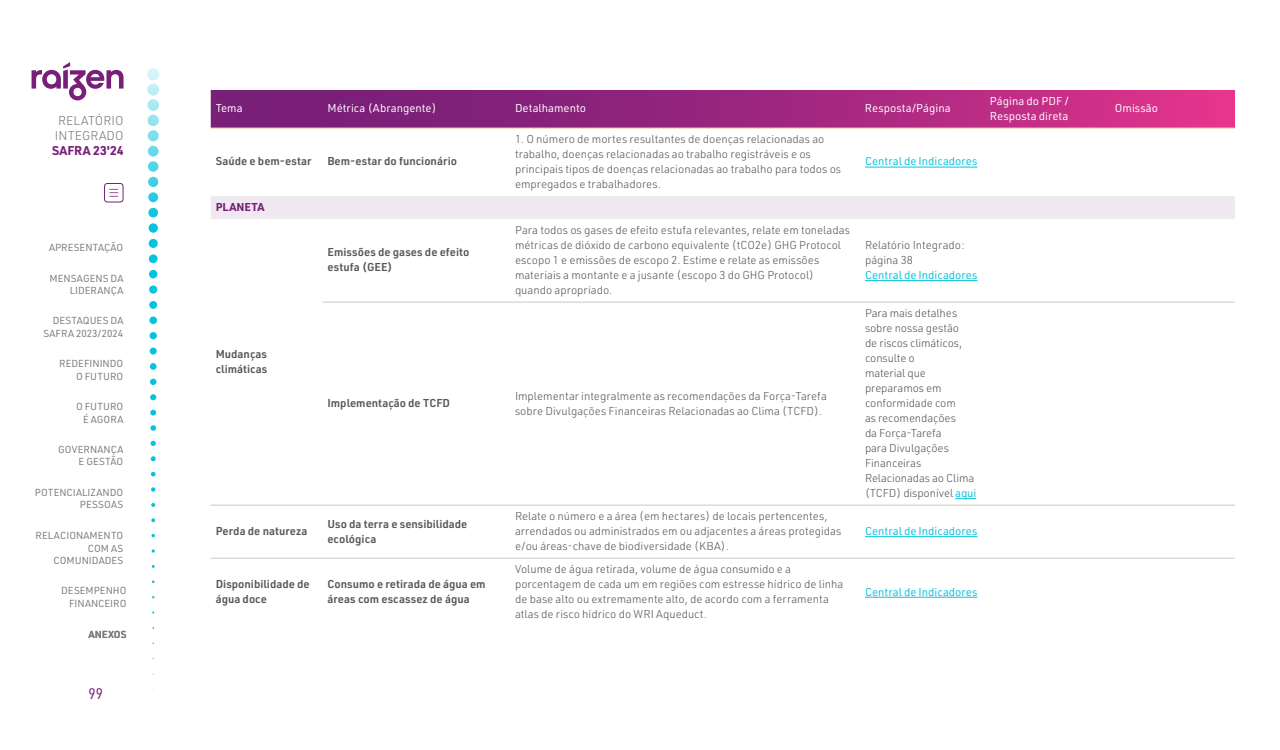
<style>
.page{position:relative;width:1280px;height:750px;background:#fff}
.page>*{position:absolute;margin:0;border:0;box-sizing:border-box;transform-origin:0 0}
.t1{font:15px "URWDIN Semi Cond";color:#781f78}
.t2{font:300 12.5px/15px "URWDIN";color:#78787a}
.t3{font:700 12.5px "URWDIN";color:#781f78}
.t4{font:300 11.25px/15px "URWDIN";color:#575756}
.t5{font:600 11.25px/15px "URWDIN";color:#575756}
.t6{font:11.25px/15px "URWDIN";color:#fff}
.t7{font:11.25px "URWDIN";color:#05c2de}
.t8{font:700 11.25px "URWDIN";letter-spacing:.005em;color:#781f78}
.t9{font:10px/12.5px "URWDIN";color:#78787a;text-align:right}
.t10{font:700 10px "URWDIN";color:#78787a}
.s1{font-weight:400;color:#05c2de}
</style>
<div class="page">
<div style="left:147px;top:68px;width:12px;height:12px;background:#d5f4f9;border-radius:50%"></div>
<svg style="left:147px;top:84px;width:12px;height:12px"></svg>
<svg style="left:147px;top:99px;width:12px;height:12px"></svg>
<div style="left:148px;top:115px;width:11px;height:11px;background:#94e4f0;border-radius:50%"></div>
<div style="left:148px;top:130px;width:11px;height:11px;background:#7fdfee;border-radius:50%"></div>
<svg style="left:148px;top:146px;width:11px;height:11px"></svg>
<div style="left:148px;top:161px;width:10px;height:11px;background:#54d5e8;border-radius:50%"></div>
<svg style="left:148px;top:177px;width:10px;height:10px"></svg>
<svg style="left:148px;top:192px;width:10px;height:10px"></svg>
<svg style="left:148px;top:208px;width:10px;height:9px"></svg>
<div style="left:149px;top:223px;width:9px;height:10px;background:#05c2de;border-radius:50%"></div>
<div style="left:149px;top:239px;width:9px;height:9px;background:#05c2de;border-radius:50%"></div>
<div style="left:149px;top:254px;width:9px;height:9px;background:#05c2de;border-radius:50%"></div>
<div style="left:149px;top:270px;width:8px;height:8px;background:#05c2de;border-radius:50%"></div>
<div style="left:149px;top:285px;width:8px;height:9px;background:#05c2de;border-radius:50%"></div>
<div style="left:149px;top:301px;width:8px;height:8px;background:#05c2de;border-radius:50%"></div>
<div style="left:149px;top:317px;width:8px;height:7px;background:#05c2de;border-radius:50%"></div>
<div style="left:150px;top:332px;width:7px;height:7px;background:#05c2de;border-radius:50%"></div>
<div style="left:150px;top:348px;width:7px;height:7px;background:#05c2de;border-radius:50%"></div>
<div style="left:150px;top:363px;width:7px;height:7px;background:#05c2de;border-radius:50%"></div>
<svg style="left:150px;top:379px;width:6px;height:6px"></svg>
<svg style="left:150px;top:394px;width:6px;height:6px"></svg>
<svg style="left:150px;top:410px;width:6px;height:6px"></svg>
<svg style="left:150px;top:425px;width:6px;height:6px"></svg>
<svg style="left:151px;top:441px;width:5px;height:5px"></svg>
<svg style="left:151px;top:456px;width:5px;height:5px"></svg>
<svg style="left:151px;top:472px;width:5px;height:4px"></svg>
<svg style="left:151px;top:487px;width:4px;height:5px"></svg>
<svg style="left:151px;top:503px;width:4px;height:4px"></svg>
<svg style="left:151px;top:518px;width:4px;height:4px"></svg>
<svg style="left:151px;top:534px;width:4px;height:3px"></svg>
<svg style="left:152px;top:549px;width:3px;height:4px"></svg>
<svg style="left:32px;top:62px;width:92px;height:38px"></svg>
<div style="left:104px;top:183px;width:19px;height:19px;border:1px solid #781f78;border-radius:3px"></div>
<svg style="left:109px;top:189px;width:9px;height:8px"></svg>
<svg style="left:211px;top:90px;width:1024px;height:38px;background:#a12880"></svg>
<div style="left:211px;top:196px;width:1024px;height:23px;background:#f1e9f1"></div>
<hr style="left:322px;top:505px;width:188px;height:1px;background:#c9c9ca">
<hr style="left:510px;top:505px;width:350px;height:1px;background:#c9c9ca">
<hr style="left:860px;top:505px;width:125px;height:1px;background:#c9c9ca">
<hr style="left:985px;top:505px;width:125px;height:1px;background:#c9c9ca">
<hr style="left:1110px;top:505px;width:125px;height:1px;background:#c9c9ca">
<hr style="left:211px;top:558px;width:112px;height:1px;background:#c9c9ca">
<hr style="left:322px;top:558px;width:188px;height:1px;background:#c9c9ca">
<hr style="left:510px;top:558px;width:350px;height:1px;background:#c9c9ca">
<hr style="left:860px;top:558px;width:125px;height:1px;background:#c9c9ca">
<hr style="left:985px;top:558px;width:125px;height:1px;background:#c9c9ca">
<hr style="left:1110px;top:558px;width:125px;height:1px;background:#c9c9ca">
<hr style="left:510px;top:302px;width:350px;height:1px;background:#c9c9ca">
<hr style="left:860px;top:302px;width:125px;height:1px;background:#c9c9ca">
<hr style="left:985px;top:302px;width:125px;height:1px;background:#c9c9ca">
<hr style="left:1110px;top:302px;width:125px;height:1px;background:#c9c9ca">
<hr style="left:322px;top:302px;width:188px;height:1px;background:#c9c9ca">
<hr style="left:211px;top:505px;width:112px;height:1px;background:#c9c9ca">
<hr style="left:211px;top:128px;width:112px;height:1px;background:#eec3a4">
<hr style="left:322px;top:128px;width:188px;height:1px;background:#eec3a4">
<hr style="left:510px;top:128px;width:350px;height:1px;background:#eec3a4">
<hr style="left:860px;top:128px;width:125px;height:1px;background:#eec3a4">
<hr style="left:985px;top:128px;width:125px;height:1px;background:#eec3a4">
<hr style="left:1110px;top:128px;width:125px;height:1px;background:#eec3a4">
<hr style="left:865px;top:167px;width:113px;height:1px;background:#05c2de">
<hr style="left:865px;top:280px;width:113px;height:1px;background:#05c2de">
<svg style="left:955px;top:498px;width:21px;height:1px"></svg>
<hr style="left:865px;top:536px;width:113px;height:1px;background:#05c2de">
<hr style="left:865px;top:597px;width:113px;height:1px;background:#05c2de">
<p class="t2" style="left:55px;top:113px;width:70px">RELATÓRIO<br>INTEGRADO</p>
<p class="t3" style="left:52px;top:142px;width:73px">SAFRA 23'24</p>
<p class="t9" style="left:49px;top:241px;width:76px">APRESENTAÇÃO</p>
<p class="t9" style="left:50px;top:272px;width:75px">MENSAGENS DA<br>LIDERANÇA</p>
<p class="t9" style="left:43px;top:314px;width:81px">DESTAQUES DA<br>SAFRA 2023/2024</p>
<p class="t9" style="left:59px;top:357px;width:66px">REDEFININDO<br>O FUTURO</p>
<p class="t9" style="left:76px;top:400px;width:49px">O FUTURO<br>É AGORA</p>
<p class="t9" style="left:58px;top:443px;width:67px">GOVERNANÇA<br>E GESTÃO</p>
<p class="t9" style="left:35px;top:485px;width:90px">POTENCIALIZANDO<br>PESSOAS</p>
<p class="t9" style="left:36px;top:529px;width:89px">RELACIONAMENTO<br>COM AS<br>COMUNIDADES</p>
<p class="t9" style="left:61px;top:584px;width:67px">DESEMPENHO<br>FINANCEIRO</p>
<p class="t10" style="left:89px;top:627px;width:39px">ANEXOS</p>
<h1 class="t1" style="left:89px;top:683px;width:16px">99</h1>
<p class="t6" style="left:216px;top:101px;width:28px">Tema</p>
<p class="t6" style="left:327px;top:101px;width:111px">Métrica (Abrangente)</p>
<p class="t6" style="left:515px;top:101px;width:73px">Detalhamento</p>
<p class="t6" style="left:865px;top:101px;width:87px">Resposta/Página</p>
<p class="t6" style="left:990px;top:93px;width:81px">Página do PDF /<br>Resposta direta</p>
<p class="t6" style="left:1115px;top:101px;width:45px">Omissão</p>
<p class="t5" style="left:216px;top:153px;width:97px">Saúde e bem-estar</p>
<p class="t5" style="left:327px;top:153px;width:131px">Bem-estar do funcionário</p>
<p class="t4" style="left:515px;top:131px;width:328px">1. O número de mortes resultantes de doenças relacionadas ao trabalho, doenças relacionadas ao trabalho registráveis e os principais tipos de doenças relacionadas ao trabalho para todos os empregados e trabalhadores.</p>
<p class="t7" style="left:865px;top:154px;width:114px">Central de Indicadores</p>
<p class="t8" style="left:216px;top:199px;width:50px">PLANETA</p>
<p class="t5" style="left:216px;top:346px;width:53px">Mudanças climáticas</p>
<p class="t5" style="left:327px;top:245px;width:143px">Emissões de gases de efeito estufa (GEE)</p>
<p class="t4" style="left:515px;top:222px;width:337px">Para todos os gases de efeito estufa relevantes, relate em toneladas métricas de dióxido de carbono equivalente (tCO2e) GHG Protocol escopo 1 e emissões de escopo 2. Estime e relate as emissões materiais a montante e a jusante (escopo 3 do GHG Protocol) quando apropriado.</p>
<p class="t5" style="left:327px;top:395px;width:124px">Implementação de TCFD</p>
<p class="t4" style="left:515px;top:388px;width:313px">Implementar integralmente as recomendações da Força-Tarefa sobre Divulgações Financeiras Relacionadas ao Clima (TCFD).</p>
<p class="t5" style="left:216px;top:523px;width:93px">Perda de natureza</p>
<p class="t5" style="left:327px;top:516px;width:141px">Uso da terra e sensibilidade ecológica</p>
<p class="t4" style="left:515px;top:508px;width:328px">Relate o número e a área (em hectares) de locais pertencentes, arrendados ou administrados em ou adjacentes a áreas protegidas e/ou áreas-chave de biodiversidade (KBA).</p>
<p class="t5" style="left:216px;top:576px;width:96px">Disponibilidade de água doce</p>
<p class="t5" style="left:327px;top:576px;width:160px">Consumo e retirada de água em áreas com escassez de água</p>
<p class="t4" style="left:515px;top:561px;width:330px">Volume de água retirada, volume de água consumido e a porcentagem de cada um em regiões com estresse hídrico de linha de base alto ou extremamente alto, de acordo com a ferramenta atlas de risco hídrico do WRI Aqueduct.</p>
<p class="t4" style="left:865px;top:237px;width:101px">Relatório Integrado: página 38</p>
<p class="t7" style="left:865px;top:268px;width:114px">Central de Indicadores</p>
<p class="t4" style="left:865px;top:305px;width:113px">Para mais detalhes sobre nossa gestão<br>de riscos climáticos, consulte o<br>material que preparamos em conformidade com<br>as recomendações<br>da Força-Tarefa<br>para Divulgações<br>Financeiras<br>Relacionadas ao Clima (TCFD) disponível <span class="s1">aqui</span></p>
<p class="t7" style="left:865px;top:524px;width:114px">Central de Indicadores</p>
<p class="t7" style="left:865px;top:584px;width:114px">Central de Indicadores</p>
</div>
